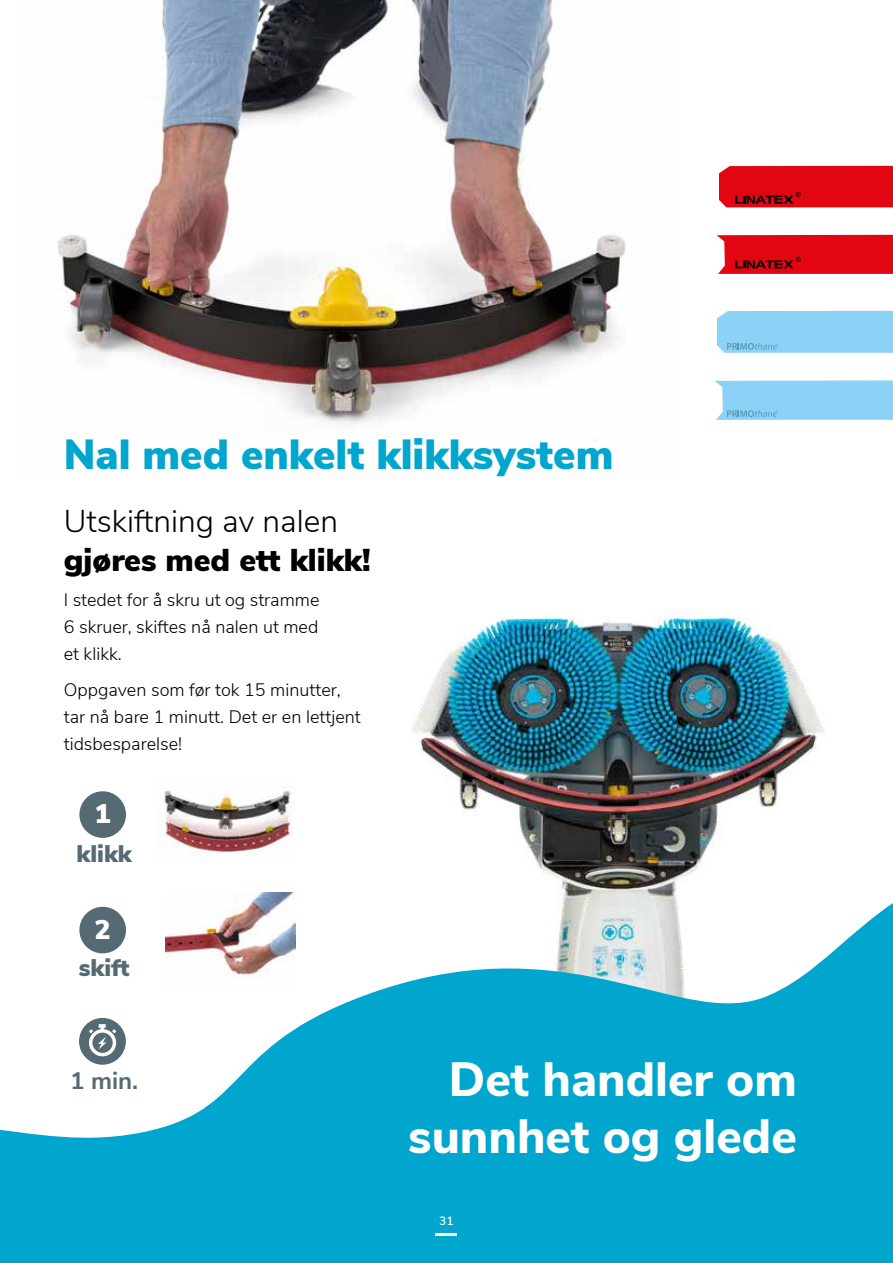
<style>
.page{position:relative;width:893px;height:1263px;background:#fff}
.page>*{position:absolute;margin:0;border:0;box-sizing:border-box;transform-origin:0 0}
.t1{font:800 48px/57.6px "Nunito Sans";color:#fff;text-align:right}
.t2{font:900 42px "Nunito Sans";color:#00a6ce}
.t3{font:300 31.5px "Nunito Sans";color:#000}
.t4{font:900 31.5px "Nunito Sans";color:#000}
.t5{font:900 27px "Nunito Sans";color:#fff}
.t6{font:900 24px "Nunito Sans";color:#566a73}
.t7{font:700 24px "Nunito Sans";color:#566a73}
.t8{font:300 18px/27px "Nunito Sans";color:#000;text-align:justify}
.t9{font:600 12px "Nunito Sans";color:#fff}
.t10{font:700 9.15px "Nunito Sans";color:#566a73}
</style>
<div class="page">
<img style="left:411px;top:610px;width:414px;height:205px">
<svg style="left:0;top:815px;width:893px;height:448px;fill:#00a6ce"></svg>
<img style="left:58px;top:0;width:568px;height:442px">
<div style="left:79px;top:1018px;width:47px;height:47px;background:#566a73;border-radius:50%"></div>
<svg style="left:89px;top:1024px;width:27px;height:32px"></svg>
<div style="left:158px;top:884px;width:203px;height:108px;background:#fff"></div>
<img style="left:165px;top:892px;width:130px;height:87px">
<div style="left:158px;top:770px;width:137px;height:101px;background:#fff"></div>
<img style="left:164px;top:790px;width:130px;height:65px">
<div style="left:717px;top:311px;width:176px;height:42px;background:#8bd2f6"></div>
<svg style="left:715px;top:380px;width:178px;height:40px;background:#90d3f5"></svg>
<svg style="left:717px;top:235px;width:176px;height:39px;background:#da0f1b"></svg>
<svg style="left:719px;top:166px;width:174px;height:41px;background:#da0814"></svg>
<div style="left:79px;top:791px;width:47px;height:47px;background:#566a73;border-radius:50%"></div>
<div style="left:79px;top:907px;width:47px;height:46px;background:#566a73;border-radius:50%"></div>
<hr style="left:436px;top:1233px;width:21px;height:2px;background:#fff">
<h2 class="t2" style="left:64px;top:423px;width:551px">Nal med enkelt klikksystem</h2>
<h3 class="t3" style="left:64px;top:498px;width:276px">Utskiftning av nalen</h3>
<h3 class="t4" style="left:64px;top:536px;width:308px">gjøres med ett klikk!</h3>
<p class="t8" style="left:64px;top:585px;width:257px">I stedet for å skru ut og stramme 6 skruer, skiftes nå nalen ut med et klikk.</p>
<p class="t8" style="left:64px;top:675px;width:299px;text-align:left">Oppgaven som før tok 15 minutter, tar nå bare 1 minutt. Det er en lettjent tidsbesparelse!</p>
<h3 class="t5" style="left:95px;top:794px;width:18px">1</h3>
<h3 class="t6" style="left:77px;top:836px;width:57px">klikk</h3>
<h3 class="t5" style="left:95px;top:909px;width:18px">2</h3>
<h3 class="t6" style="left:79px;top:950px;width:52px">skift</h3>
<h3 class="t7" style="left:70px;top:1063px;width:69px">1 min.</h3>
<p class="t10" style="left:86px;top:1073px;width:33px">raskere</p>
<h1 class="t1" style="left:408px;top:1047px;width:390px">Det handler om sunnhet og glede</h1>
<p class="t9" style="left:439px;top:1212px;width:16px">31</p>
</div>
